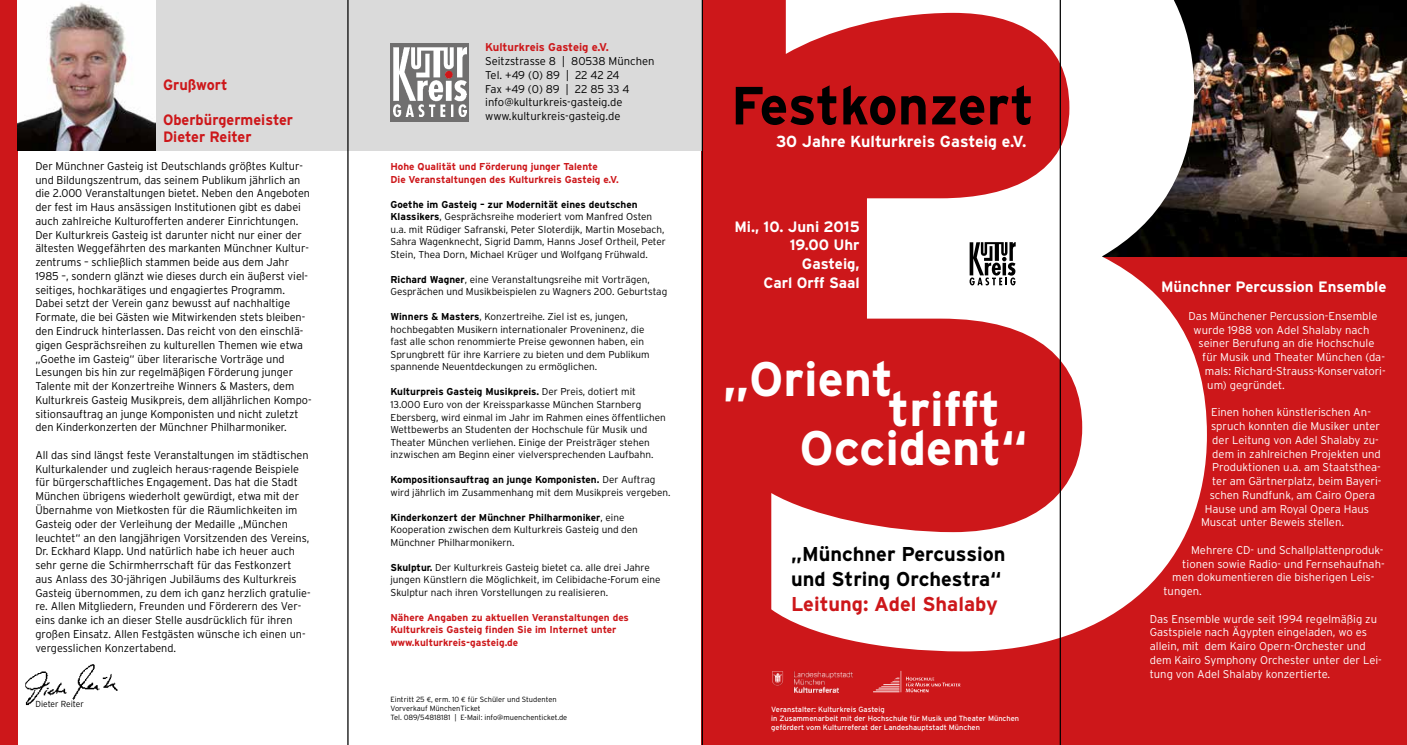
<style>
.page{position:relative;width:1407px;height:745px;background:#fff}
.page>*{position:absolute;margin:0;border:0;box-sizing:border-box;transform-origin:0 0}
.t1{font:700 53.62px "Interstate";letter-spacing:-.005em;color:#000}
.t2{font:700 48.25px/39.9px "Interstate";color:#fff}
.t3{font:700 20px/25px "Interstate";color:#000}
.t4{font:700 20px "Interstate";color:#cd171a}
.t5{font:700 16px "Interstate";color:#fff}
.t6{font:700 15px/18.8px "Interstate";color:#fff;text-align:right}
.t7{font:700 15px/17.5px "Interstate";color:#cd171a}
.t8{font:300 11.25px/13.8px "Interstate";letter-spacing:-.005em;color:#000}
.t9{font:300 11.25px/13.8px "Interstate";color:#fff}
.t10{font:700 11.25px "Interstate";color:#cd171a}
.t11{font:300 10px/12.5px "Interstate";color:#000}
.t12{font:700 10px/12.5px "Interstate";color:#cd171a}
.t13{font:300 8.75px "Interstate";color:#000}
.t14{font:7.5px/9px "Interstate";color:#fff}
.t15{font:300 7.5px/9px "Interstate";color:#000}
.s1{font-weight:700}
.s2{font-family:"Euro Mono";font-weight:400}
</style>
<div class="page">
<div style="left:702px;top:0;width:704px;height:744px;background:#cd171a"></div>
<img style="left:1207px;top:0;width:199px;height:256px">
<div style="left:0;top:0;width:702px;height:151px;background:#dadada"></div>
<svg style="left:771px;top:0;width:436px;height:651px"></svg>
<hr style="left:1059px;top:0;width:2px;height:744px;background:#000">
<img style="left:873px;top:671px;width:88px;height:22px">
<img style="left:772px;top:671px;width:80px;height:20px">
<svg style="left:969px;top:242px;width:46px;height:43px;background:#7e7e7e"></svg>
<div style="left:0;top:0;width:18px;height:744px;background:#cd171a"></div>
<img style="left:18px;top:0;width:137px;height:151px">
<img style="left:25px;top:664px;width:93px;height:42px">
<hr style="left:347px;top:0;width:1px;height:744px;background:#000">
<hr style="left:702px;top:0;width:1px;height:744px;background:#000">
<div style="left:390px;top:43px;width:79px;height:78px;background:#706f6f"></div>
<img style="left:393px;top:48px;width:74px;height:68px">
<svg style="left:443px;top:70px;width:10px;height:9px"></svg>
<h3 class="t7" style="left:163px;top:75px;width:66px">Grußwort</h3>
<h3 class="t7" style="left:163px;top:110px;width:132px">Oberbürgermeister<br>Dieter Reiter</h3>
<p class="t8" style="left:35px;top:159px;width:278px">Der Münchner Gasteig ist Deutschlands größtes Kultur&shy;und Bildungszentrum, das seinem Publikum jährlich an die 2.000 Veranstaltungen bietet. Neben den Angeboten der fest im Haus ansässigen Institutionen gibt es dabei auch zahlreiche Kulturofferten anderer Einrichtungen.<br>Der Kulturkreis Gasteig ist darunter nicht nur einer der ältesten Weggefährten des markanten Münchner Kultur&shy;zentrums – schließlich stammen beide aus dem Jahr 1985 –, sondern glänzt wie dieses durch ein äußerst viel&shy;seitiges, hochkarätiges und engagiertes Programm.<br>Dabei setzt der Verein ganz bewusst auf nachhaltige Formate, die bei Gästen wie Mitwirkenden stets bleiben&shy;den Eindruck hinterlassen. Das reicht von den einschlä&shy;gigen Gesprächsreihen zu kulturellen Themen wie etwa „Goethe im Gasteig“ über literarische Vorträge und Lesungen bis hin zur regelmäßigen Förderung junger Talente mit der Konzertreihe Winners &amp; Masters, dem Kulturkreis Gasteig Musikpreis, dem alljährlichen Kompo&shy;sitionsauftrag an junge Komponisten und nicht zuletzt den Kinderkonzerten der Münchner Philharmoniker.</p>
<p class="t8" style="left:35px;top:447px;width:277px">All das sind längst feste Veranstaltungen im städtischen Kulturkalender und zugleich heraus-ragende Beispiele für bürgerschaftliches Engagement. Das hat die Stadt München übrigens wiederholt gewürdigt, etwa mit der Übernahme von Mietkosten für die Räumlichkeiten im Gasteig oder der Verleihung der Medaille „München leuchtet“ an den langjährigen Vorsitzenden des Vereins, Dr. Eckhard Klapp. Und natürlich habe ich heuer auch sehr gerne die Schirmherrschaft für das Festkonzert aus Anlass des 30-jährigen Jubiläums des Kulturkreis Gasteig übernommen, zu dem ich ganz herzlich gratulie&shy;re. Allen Mitgliedern, Freunden und Förderern des Ver&shy;eins danke ich an dieser Stelle ausdrücklich für ihren großen Einsatz. Allen Festgästen wünsche ich einen un&shy;vergesslichen Konzertabend.</p>
<p class="t13" style="left:35px;top:698px;width:50px">Dieter Reiter</p>
<p class="t10" style="left:485px;top:41px;width:125px">Kulturkreis Gasteig e.V.</p>
<p class="t8" style="left:485px;top:54px;width:171px">Seitzstrasse 8 | 80538 München<br>Tel. +49 (0) 89 | 22 42 24<br>Fax +49 (0) 89 | 22 85 33 4 info@kulturkreis-gasteig.de www.kulturkreis-gasteig.de</p>
<p class="t12" style="left:390px;top:160px;width:230px">Hohe Qualität und Förderung junger Talente<br>Die Veranstaltungen des Kulturkreis Gasteig e.V.</p>
<p class="t11" style="left:390px;top:198px;width:277px"><span class="s1">Goethe im Gasteig – zur Modernität eines deutschen Klassikers</span>, Gesprächsreihe moderiert vom Manfred Osten u.a. mit Rüdiger Safranski, Peter Sloterdijk, Martin Mosebach, Sahra Wagenknecht, Sigrid Damm, Hanns Josef Ortheil, Peter Stein, Thea Dorn, Michael Krüger und Wolfgang Frühwald.</p>
<p class="t11" style="left:390px;top:273px;width:278px"><span class="s1">Richard Wagner</span>, eine Veranstaltungsreihe mit Vorträgen,<br>Gesprächen und Musikbeispielen zu Wagners 200. Geburtstag</p>
<p class="t11" style="left:390px;top:310px;width:261px"><span class="s1">Winners &amp; Masters</span>, Konzertreihe. Ziel ist es, jungen, hochbegabten Musikern internationaler Proveninenz, die fast alle schon renommierte Preise gewonnen haben, ein Sprungbrett für ihre Karriere zu bieten und dem Publikum spannende Neuentdeckungen zu ermöglichen.</p>
<p class="t11" style="left:390px;top:385px;width:277px"><span class="s1">Kulturpreis Gasteig Musikpreis.</span> Der Preis, dotiert mit 13.000 Euro von der Kreissparkasse München Starnberg Ebersberg, wird einmal im Jahr im Rahmen eines öffentlichen Wettbewerbs an Studenten der Hochschule für Musik und Theater München verliehen. Einige der Preisträger stehen inzwischen am Beginn einer vielversprechenden Laufbahn.</p>
<p class="t11" style="left:390px;top:473px;width:282px"><span class="s1">Kompositionsauftrag an junge Komponisten.</span> Der Auftrag wird jährlich im Zusammenhang mit dem Musikpreis vergeben.</p>
<p class="t11" style="left:390px;top:510px;width:249px"><span class="s1">Kinderkonzert der Münchner Philharmoniker</span>, eine<br>Kooperation zwischen dem Kulturkreis Gasteig und den<br>Münchner Philharmonikern.</p>
<p class="t11" style="left:390px;top:560px;width:272px"><span class="s1">Skulptur.</span> Der Kulturkreis Gasteig bietet ca. alle drei Jahre jungen Künstlern die Möglichkeit, im Celibidache-Forum eine<br>Skulptur nach ihren Vorstellungen zu realisieren.</p>
<p class="t12" style="left:390px;top:610px;width:240px">Nähere Angaben zu aktuellen Veranstaltungen des<br>Kulturkreis Gasteig finden Sie im Internet unter www.kulturkreis-gasteig.de</p>
<p class="t15" style="left:390px;top:694px;width:178px">Eintritt 25 <span class="s2">€</span>, erm. 10 <span class="s2">€</span> für Schüler und Studenten<br>Vorverkauf MünchenTicket<br>Tel. 089/54818181 | E-Mail: info@muenchenticket.de</p>
<h1 class="t1" style="left:731px;top:75px;width:305px">Festkonzert</h1>
<h3 class="t5" style="left:776px;top:132px;width:252px">30 Jahre Kulturkreis Gasteig e.V.</h3>
<h3 class="t6" style="left:734px;top:217px;width:127px">Mi., 10. Juni 2015<br>19.00 Uhr<br>Gasteig,<br>Carl Orff Saal</h3>
<h2 class="t2" style="left:723px;top:358px;width:172px">„Orient</h2>
<h2 class="t2" style="left:799px;top:388px;width:229px;text-indent:89px">trifft<br>Occident“</h2>
<h3 class="t3" style="left:791px;top:540px;width:216px">„Münchner Percussion und String Orchestra“</h3>
<h3 class="t4" style="left:791px;top:592px;width:208px">Leitung: Adel Shalaby</h3>
<p class="t14" style="left:771px;top:703px;width:249px">Veranstalter: Kulturkreis Gasteig<br>in Zusammenarbeit mit der Hochschule für Musik und Theater München gefördert vom Kulturreferat der Landeshauptstadt München</p>
<h3 class="t6" style="left:1161px;top:277px;width:227px">Münchner Percussion Ensemble</h3>
<p class="t9" style="left:1188px;top:309px;width:190px">Das Münchener Percussion-Ensemble</p>
<p class="t9" style="left:1193px;top:322px;width:177px">wurde 1988 von Adel Shalaby nach</p>
<p class="t9" style="left:1198px;top:336px;width:177px">seiner Berufung an die Hochschule</p>
<p class="t9" style="left:1202px;top:350px;width:184px">für Musik und Theater München (da-</p>
<p class="t9" style="left:1205px;top:364px;width:182px">mals: Richard-Strauss-Konservatori-</p>
<p class="t9" style="left:1207px;top:377px;width:79px">um) gegründet.</p>
<p class="t9" style="left:1211px;top:405px;width:161px">Einen hohen künstlerischen An-</p>
<p class="t9" style="left:1211px;top:419px;width:170px">spruch konnten die Musiker unter</p>
<p class="t9" style="left:1212px;top:432px;width:168px">der Leitung von Adel Shalaby zu-</p>
<p class="t9" style="left:1212px;top:446px;width:170px">dem in zahlreichen Projekten und</p>
<p class="t9" style="left:1212px;top:460px;width:170px">Produktionen u.a. am Staatsthea-</p>
<p class="t9" style="left:1212px;top:474px;width:171px">ter am Gärtnerplatz, beim Bayeri-</p>
<p class="t9" style="left:1210px;top:487px;width:167px">schen Rundfunk, am Cairo Opera</p>
<p class="t9" style="left:1205px;top:501px;width:166px">Hause und am Royal Opera Haus</p>
<p class="t9" style="left:1201px;top:515px;width:145px">Muscat unter Beweis stellen.</p>
<p class="t9" style="left:1191px;top:542px;width:194px">Mehrere CD- und Schallplattenproduk-</p>
<p class="t9" style="left:1182px;top:556px;width:204px">tionen sowie Radio- und Fernsehaufnah-</p>
<p class="t9" style="left:1172px;top:570px;width:203px">men dokumentieren die bisherigen Leis-</p>
<p class="t9" style="left:1163px;top:584px;width:40px">tungen.</p>
<p class="t9" style="left:1150px;top:611px;width:234px">Das Ensemble wurde seit 1994 regelmäßig zu Gastspiele nach Ägypten eingeladen, wo es allein, mit dem Kairo Opern-Orchester und dem Kairo Symphony Orchester unter der Lei&shy;tung von Adel Shalaby konzertierte.</p>
</div>
